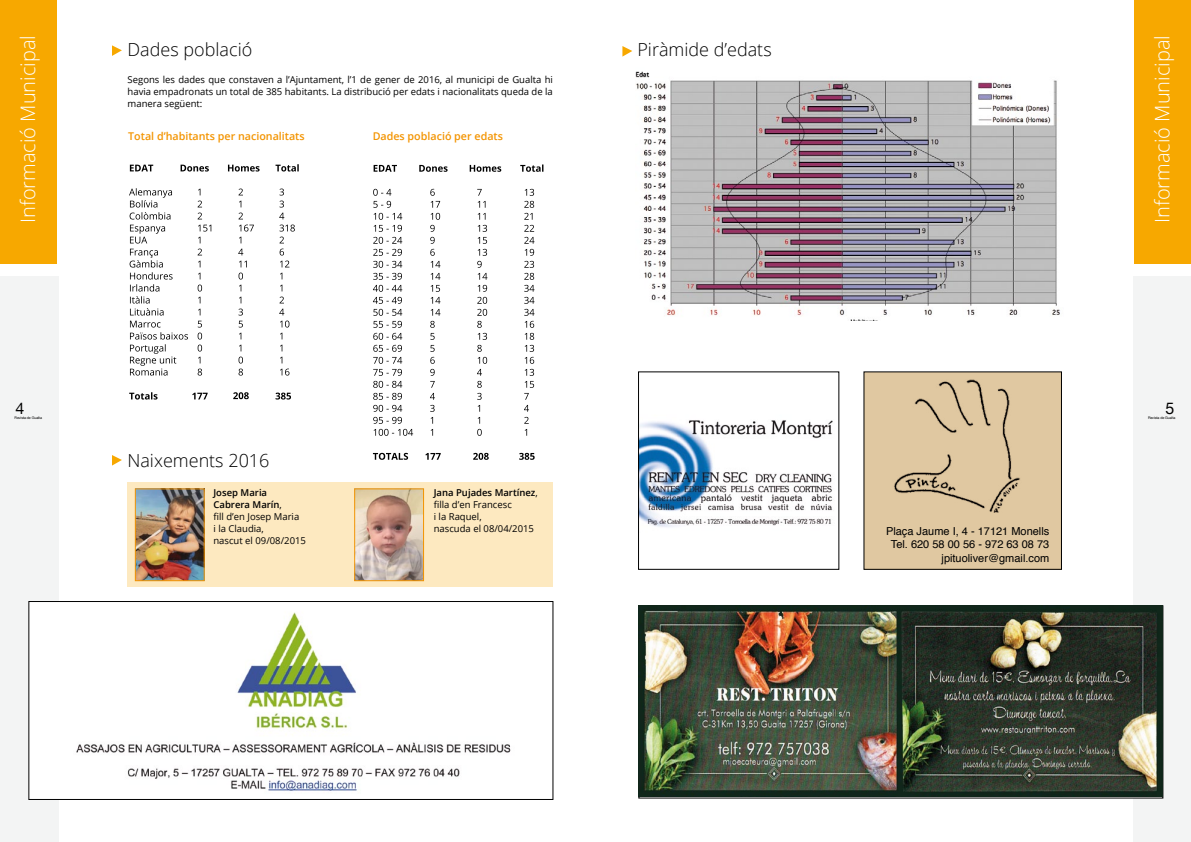
<style>
.page{position:relative;width:1191px;height:842px;background:#fff}
.page>*{position:absolute;margin:0;border:0;box-sizing:border-box;transform-origin:0 0}
.t1{font:300 20px "Open Sans";color:#fff}
.t2{font:300 18px "Open Sans";color:#000}
.t3{font:16px "Helvetica Neue";color:#000}
.t4{font:11px/13.2px "Helvetica";color:#000;text-align:right}
.t5{font:600 10.7px "Open Sans";color:#f39400}
.t6{font:9.5px/12px "Open Sans";color:#000}
.t7{font:3.6px "Helvetica Neue";letter-spacing:-.02em;color:#000}
.s1{font-weight:600}
</style>
<div class="page">
<div style="left:1132px;top:276px;width:59px;height:566px;background:#f3f4f4"></div>
<div style="left:0;top:276px;width:59px;height:566px;background:#f3f4f4"></div>
<div style="left:0;top:0;width:57px;height:264px;background:#f7a800"></div>
<div style="left:1134px;top:0;width:57px;height:264px;background:#f7a800"></div>
<img style="left:636px;top:71px;width:424px;height:250px">
<svg style="left:112px;top:45px;width:10px;height:11px"></svg>
<svg style="left:622px;top:46px;width:10px;height:11px"></svg>
<svg style="left:112px;top:455px;width:10px;height:11px"></svg>
<div style="left:128px;top:482px;width:425px;height:105px;background:#fde9c0"></div>
<img style="left:137px;top:491px;width:65px;height:88px">
<div style="left:135px;top:489px;width:69px;height:92px;border:1px solid #f39400"></div>
<img style="left:356px;top:491px;width:66px;height:88px">
<div style="left:354px;top:489px;width:70px;height:92px;border:1px solid #f39400"></div>
<svg style="left:129px;top:392px;width:162px;height:8px"></svg>
<svg style="left:129px;top:188px;width:166px;height:188px"></svg>
<svg style="left:130px;top:164px;width:169px;height:8px"></svg>
<svg style="left:373px;top:453px;width:161px;height:7px"></svg>
<svg style="left:373px;top:189px;width:161px;height:247px"></svg>
<svg style="left:373px;top:164px;width:170px;height:8px"></svg>
<img style="left:638px;top:605px;width:524px;height:192px">
<div style="left:864px;top:372px;width:197px;height:197px;background:#e0c8a1"></div>
<div style="left:863px;top:371px;width:199px;height:199px;border:1px solid #000"></div>
<img style="left:894px;top:379px;width:126px;height:134px">
<div style="left:29px;top:601px;width:524px;height:198px;background:#fff"></div>
<div style="left:28px;top:601px;width:525px;height:199px;border:1px solid #000"></div>
<img style="left:76px;top:612px;width:435px;height:179px">
<img style="left:640px;top:420px;width:193px;height:107px">
<div style="left:638px;top:371px;width:201px;height:199px;border:1px solid #000"></div>
<h1 class="t1" style="left:14px;top:223px;width:189px;rotate:-90deg">Informació Municipal</h1>
<h1 class="t1" style="left:1148px;top:223px;width:189px;rotate:-90deg">Informació Municipal</h1>
<h2 class="t2" style="left:128px;top:37px;width:126px">Dades població</h2>
<h2 class="t2" style="left:637px;top:37px;width:136px">Piràmide d’edats</h2>
<p class="t6" style="left:128px;top:73px;width:427px;text-align:justify">Segons les dades que constaven a l’Ajuntament, l’1 de gener de 2016, al municipi de Gualta hi havia empadronats un total de 385 habitants. La distribució per edats i nacionalitats queda de la manera següent:</p>
<p class="t5" style="left:128px;top:129px;width:178px">Total d’habitants per nacionalitats</p>
<p class="t5" style="left:373px;top:129px;width:132px">Dades població per edats</p>
<h3 class="t3" style="left:16px;top:399px;width:10px">4</h3>
<p class="t7" style="left:15px;top:416px;width:29px">Revista de Gualta</p>
<h2 class="t2" style="left:127px;top:448px;width:144px">Naixements 2016</h2>
<p class="t6" style="left:213px;top:486px;width:94px"><span class="s1">Josep Maria<br>Cabrera Marín</span>,<br>fill d’en Josep Maria<br>i la Claudia,<br>nascut el 09/08/2015</p>
<p class="t6" style="left:434px;top:486px;width:106px"><span class="s1">Jana Pujades Martínez</span>, filla d’en Francesc<br>i la Raquel,<br>nascuda el 08/04/2015</p>
<p class="t4" style="left:886px;top:525px;width:165px">Plaça Jaume I, 4 - 17121 Monells<br>Tel. 620 58 00 56 - 972 63 08 73 jpituoliver@gmail.com</p>
<h3 class="t3" style="left:1165px;top:399px;width:10px">5</h3>
<p class="t7" style="left:1148px;top:416px;width:29px">Revista de Gualta</p>
</div>
